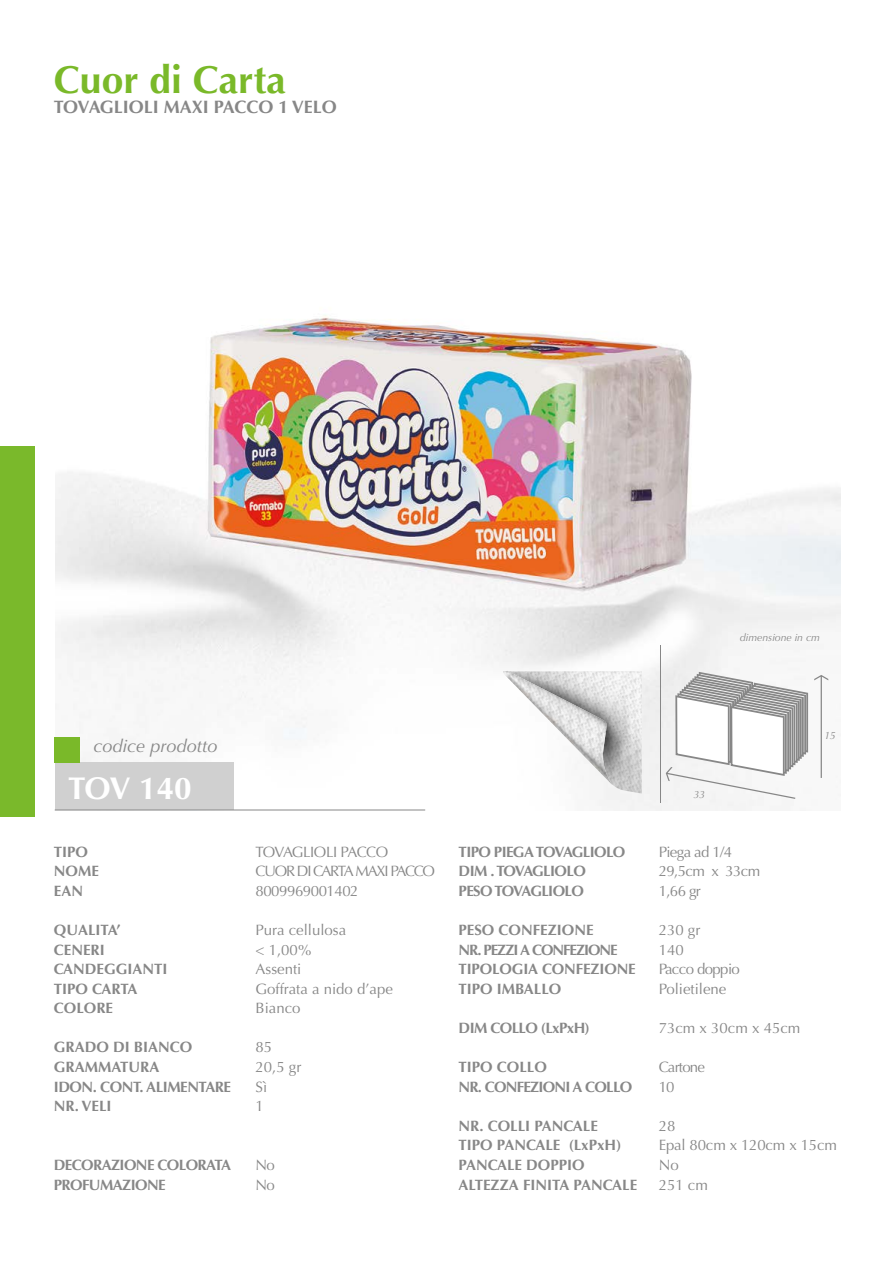
<style>
.page{position:relative;width:893px;height:1263px;background:#fff}
.page>*{position:absolute;margin:0;border:0;box-sizing:border-box;transform-origin:0 0}
.t1{font:700 39px "Optima";color:#7ab929}
.t2{font:700 31.5px "Optima";letter-spacing:-.02em;color:#fff}
.t3{font:700 18px "Optima";color:#878787}
.t4{font:italic 18px "Optima";color:#878787}
.t5{font:700 15px/19.5px "Optima";letter-spacing:-.01em;color:#878787}
.t6{font:15px/19.6px "Optima";letter-spacing:-.01em;color:#878787}
.t7{font:700 15px/19.5px "Optima";letter-spacing:-.04em;color:#878787}
.t8{font:15px/19.5px "Optima";letter-spacing:-.065em;color:#878787}
.t9{font:700 15px/19.6px "Optima";letter-spacing:-.05em;color:#878787}
.t10{font:15px/19.5px "Optima";letter-spacing:-.04em;color:#878787}
.t11{font:15px/19.6px "Optima";letter-spacing:-.05em;color:#878787}
.t12{font:italic 10.5px "Optima";color:#878787}
</style>
<div class="page">
<img style="left:55px;top:315px;width:785px;height:495px">
<div style="left:55px;top:762px;width:179px;height:48px;background:#d0d0d0"></div>
<div style="left:55px;top:737px;width:25px;height:25px;background:#7ab929"></div>
<hr style="left:55px;top:810px;width:370px;height:1px;background:#878787">
<svg style="left:814px;top:675px;width:14px;height:103px"></svg>
<svg style="left:666px;top:672px;width:142px;height:127px"></svg>
<hr style="left:660px;top:645px;width:1px;height:157px;background:#878787">
<img style="left:508px;top:671px;width:134px;height:122px">
<img style="left:503px;top:671px;width:109px;height:114px">
<div style="left:0;top:446px;width:35px;height:371px;background:#7ab92b"></div>
<h1 class="t1" style="left:54px;top:57px;width:233px">Cuor di Carta</h1>
<p class="t3" style="left:54px;top:96px;width:284px">TOVAGLIOLI MAXI PACCO 1 VELO</p>
<p class="t12" style="left:740px;top:632px;width:82px">dimensione in cm</p>
<p class="t4" style="left:94px;top:735px;width:126px">codice prodotto</p>
<h2 class="t2" style="left:68px;top:770px;width:125px">TOV 140</h2>
<p class="t5" style="left:54px;top:842px;width:46px">TIPO<br>NOME<br>EAN</p>
<p class="t5" style="left:54px;top:920px;width:115px">QUALITA’<br>CENERI<br>CANDEGGIANTI<br>TIPO CARTA<br>COLORE</p>
<p class="t5" style="left:54px;top:1038px;width:179px">GRADO DI BIANCO<br>GRAMMATURA<br>IDON. CONT. ALIMENTARE<br>NR. VELI</p>
<p class="t7" style="left:54px;top:1155px;width:179px">DECORAZIONE COLORATA<br>PROFUMAZIONE</p>
<p class="t8" style="left:256px;top:842px;width:181px">TOVAGLIOLI PACCO<br>CUOR DI CARTA MAXI PACCO<br>8009969001402</p>
<p class="t6" style="left:256px;top:920px;width:139px">Pura cellulosa<br>&lt; 1,00%<br>Assenti<br>Goffrata a nido d’ape<br>Bianco</p>
<p class="t6" style="left:256px;top:1038px;width:47px">85<br>20,5 gr<br>Sì<br>1</p>
<p class="t6" style="left:256px;top:1155px;width:21px">No<br>No</p>
<p class="t7" style="left:459px;top:842px;width:168px">TIPO PIEGA TOVAGLIOLO<br>DIM . TOVAGLIOLO<br>PESO TOVAGLIOLO</p>
<p class="t5" style="left:459px;top:920px;width:179px">PESO CONFEZIONE<br>NR. PEZZI A CONFEZIONE<br>TIPOLOGIA CONFEZIONE<br>TIPO IMBALLO</p>
<p class="t7" style="left:459px;top:1018px;width:133px">DIM COLLO (LxPxH)</p>
<p class="t9" style="left:459px;top:1057px;width:175px">TIPO COLLO<br>NR. CONFEZIONI A COLLO</p>
<p class="t5" style="left:459px;top:1116px;width:180px">NR. COLLI PANCALE<br>TIPO PANCALE (LxPxH)<br>PANCALE DOPPIO<br>ALTEZZA FINITA PANCALE</p>
<p class="t12" style="left:693px;top:788px;width:13px">33</p>
<p class="t12" style="left:824px;top:729px;width:13px">15</p>
<p class="t10" style="left:659px;top:842px;width:103px">Piega ad 1/4<br>29,5cm x 33cm<br>1,66 gr</p>
<p class="t6" style="left:659px;top:920px;width:83px">230 gr<br>140<br>Pacco doppio<br>Polietilene</p>
<p class="t6" style="left:659px;top:1018px;width:143px">73cm x 30cm x 45cm</p>
<p class="t11" style="left:659px;top:1057px;width:48px">Cartone<br>10</p>
<p class="t6" style="left:659px;top:1116px;width:180px">28<br>Epal 80cm x 120cm x 15cm<br>No<br>251 cm</p>
</div>
